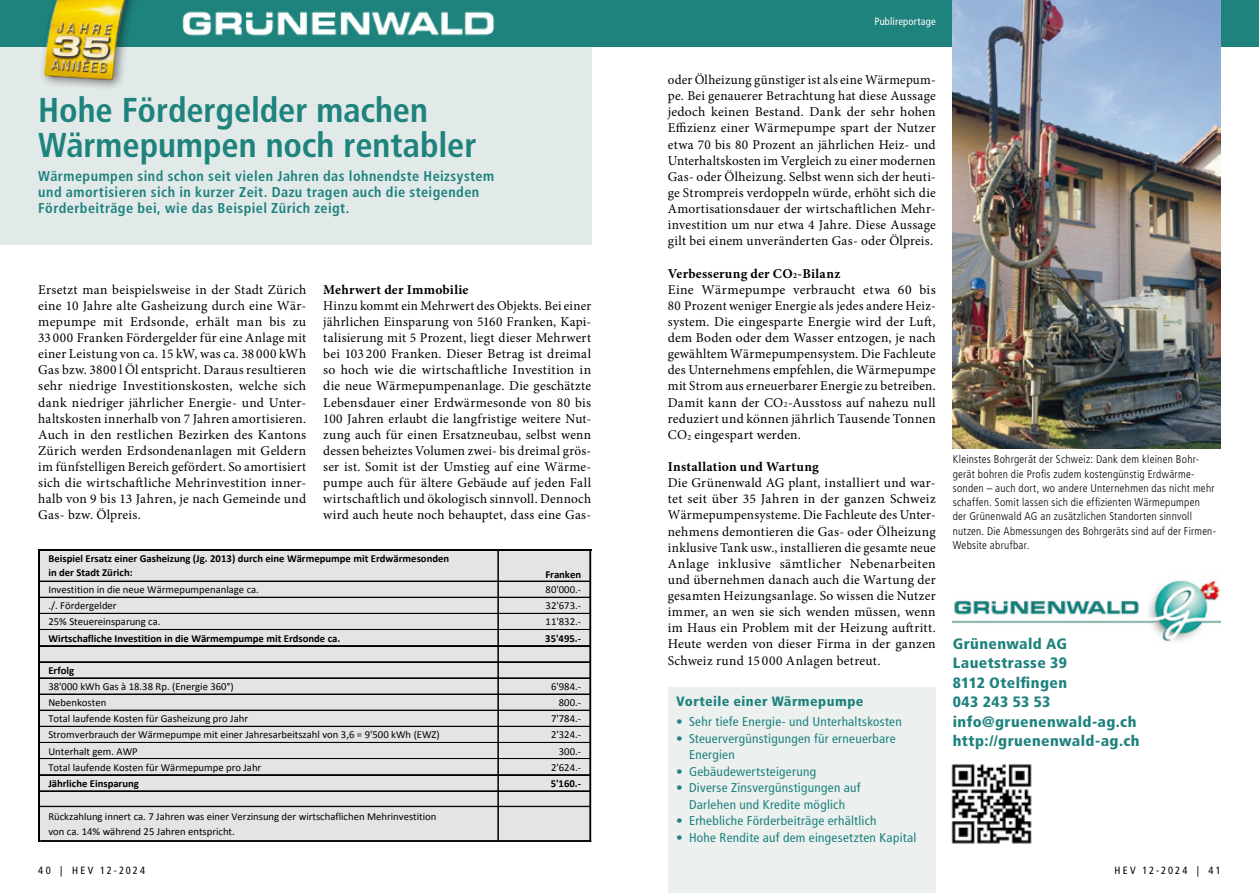
<style>
.page{position:relative;width:1259px;height:893px;background:#fff}
.page>*{position:absolute;margin:0;border:0;box-sizing:border-box;transform-origin:0 0}
.t1{font:700 condensed 34.5px/35.2px "Frutiger LT Std";letter-spacing:-.005em;color:#1e827d}
.t2{font:900 condensed 15px/19.5px "Frutiger LT Std";letter-spacing:.025em;color:#1e827d;scale:1.05 1}
.t3{font:700 condensed 14.25px/16.2px "Frutiger LT";letter-spacing:.03em;color:#1e827d}
.t4{font:13.5px/16px "Minion Pro";letter-spacing:.015em;color:#000}
.t5{font:900 condensed 13.5px "Frutiger LT Std";letter-spacing:.03em;color:#1e827d;scale:1.05 1}
.t6{font:condensed 12.75px/16.5px "Frutiger LT Std";letter-spacing:.02em;color:#1e827d;scale:1.04 1}
.t7{font:300 condensed 11.25px/14.2px "Frutiger LT Std";letter-spacing:.02em;color:#000}
.t8{font:10.65px/16.2px "Calibri";color:#000}
.t9{font:700 10.65px/14.1px "Calibri";color:#000}
.t10{font:condensed 10.5px "Frutiger LT";letter-spacing:.2em;color:#000}
.t11{font:condensed 10.5px "Frutiger LT";letter-spacing:.02em;color:#fff}
.s1{font-weight:700}
.s2{font-weight:700;font-size:7.8px}
.s3{font-size:7.8px}
</style>
<div class="page">
<div style="left:629px;top:0;width:630px;height:47px;background:#1e827d"></div>
<img style="left:952px;top:0;width:268px;height:448px">
<img style="left:951px;top:764px;width:81px;height:80px">
<div style="left:668px;top:687px;width:267px;height:206px;background:#ecf1f0"></div>
<img style="left:952px;top:580px;width:268px;height:62px">
<div style="left:0;top:27px;width:591px;height:218px;background:#e2eae9"></div>
<div style="left:0;top:0;width:629px;height:47px;background:#1e827d"></div>
<img style="left:182px;top:11px;width:313px;height:25px">
<div style="left:39px;top:550px;width:551px;height:291px;background:#e3e4e4"></div>
<hr style="left:38px;top:549px;width:2px;height:293px;background:#000">
<hr style="left:589px;top:551px;width:2px;height:291px;background:#000">
<hr style="left:498px;top:551px;width:1px;height:289px;background:#000">
<hr style="left:40px;top:549px;width:551px;height:2px;background:#000">
<hr style="left:40px;top:581px;width:549px;height:1px;background:#000">
<hr style="left:40px;top:597px;width:549px;height:1px;background:#000">
<hr style="left:40px;top:613px;width:549px;height:1px;background:#000">
<hr style="left:40px;top:629px;width:549px;height:1px;background:#000">
<hr style="left:40px;top:645px;width:549px;height:1px;background:#000">
<hr style="left:40px;top:661px;width:549px;height:1px;background:#000">
<hr style="left:40px;top:662px;width:549px;height:1px;background:#000">
<hr style="left:40px;top:678px;width:549px;height:1px;background:#000">
<hr style="left:40px;top:694px;width:549px;height:1px;background:#000">
<hr style="left:40px;top:710px;width:549px;height:1px;background:#000">
<hr style="left:40px;top:726px;width:549px;height:1px;background:#000">
<hr style="left:40px;top:742px;width:549px;height:1px;background:#000">
<hr style="left:40px;top:758px;width:549px;height:1px;background:#000">
<hr style="left:40px;top:774px;width:549px;height:1px;background:#000">
<hr style="left:40px;top:775px;width:549px;height:1px;background:#000">
<hr style="left:40px;top:790px;width:549px;height:1px;background:#000">
<hr style="left:40px;top:791px;width:549px;height:1px;background:#000">
<hr style="left:40px;top:806px;width:549px;height:1px;background:#000">
<hr style="left:40px;top:840px;width:551px;height:2px;background:#000">
<div style="left:38px;top:0;width:107px;height:91px;background:#000;opacity:.5"></div>
<img style="left:41px;top:0;width:101px;height:89px">
<p class="t1" style="left:38px;top:92px;width:440px">Hohe Fördergelder machen<br>Wärmepumpen noch rentabler</p>
<p class="t3" style="left:38px;top:168px;width:457px">Wärmepumpen sind schon seit vielen Jahren das lohnendste Heizsystem und amortisieren sich in kurzer Zeit. Dazu tragen auch die steigenden<br>Förderbeiträge bei, wie das Beispiel Zürich zeigt.</p>
<p class="t4" style="left:38px;top:281px;width:269px;text-align:justify">Ersetzt man beispielsweise in der Stadt Zürich eine 10 Jahre alte Gasheizung durch eine Wär&shy;mepumpe mit Erdsonde, erhält man bis zu 33 000 Franken Fördergelder für eine Anlage mit einer Leistung von ca. 15 kW, was ca. 38 000 kWh Gas bzw. 3800 l Öl entspricht. Daraus resultieren sehr niedrige Investitionskosten, welche sich dank niedriger jährlicher Energie- und Unter&shy;haltskosten innerhalb von 7 Jahren amortisieren.<br>Auch in den restlichen Bezirken des Kantons Zürich werden Erdsondenanlagen mit Geldern im fünfstelligen Bereich gefördert. So amortisiert sich die wirtschaftliche Mehrinvestition inner&shy;halb von 9 bis 13 Jahren, je nach Gemeinde und Gas- bzw. Ölpreis.</p>
<p class="t4" style="left:323px;top:281px;width:269px"><span class="s1">Mehrwert der Immobilie<br></span>Hinzu kommt ein Mehrwert des Objekts. Bei einer jährlichen Einsparung von 5160 Franken, Kapi&shy;talisierung mit 5 Prozent, liegt dieser Mehrwert bei 103 200 Franken. Dieser Betrag ist dreimal so hoch wie die wirtschaftliche Investition in die neue Wärmepumpenanlage. Die geschätzte Lebensdauer einer Erdwärmesonde von 80 bis 100 Jahren erlaubt die langfristige weitere Nut&shy;zung auch für einen Ersatzneubau, selbst wenn dessen beheiztes Volumen zwei- bis dreimal grös&shy;ser ist. Somit ist der Umstieg auf eine Wärme&shy;pumpe auch für ältere Gebäude auf jeden Fall wirtschaftlich und ökologisch sinnvoll. Dennoch wird auch heute noch behauptet, dass eine Gas-</p>
<p class="t9" style="left:48px;top:551px;width:402px">Beispiel Ersatz einer Gasheizung (Jg. 2013) durch eine Wärmepumpe mit Erdwärmesonden in der Stadt Zürich:</p>
<p class="t9" style="left:545px;top:567px;width:37px">Franken</p>
<p class="t8" style="left:48px;top:581px;width:212px">Investition in die neue Wärmepumpenanlage ca.</p>
<p class="t8" style="left:545px;top:581px;width:37px">80'000.-</p>
<p class="t8" style="left:48px;top:597px;width:70px">./. Fördergelder</p>
<p class="t8" style="left:545px;top:597px;width:37px">32'673.-</p>
<p class="t8" style="left:48px;top:613px;width:114px">25% Steuereinsparung ca.</p>
<p class="t8" style="left:545px;top:613px;width:37px">11'832.-</p>
<p class="t9" style="left:48px;top:631px;width:293px">Wirtschafliche Investition in die Wärmempumpe mit Erdsonde ca.</p>
<p class="t9" style="left:545px;top:631px;width:37px">35'495.-</p>
<p class="t8" style="left:48px;top:662px;width:187px"><span class="s1">Erfolg<br></span>38'000 kWh Gas à 18.38 Rp. (Energie 360°)</p>
<p class="t8" style="left:551px;top:678px;width:32px">6'984.-</p>
<p class="t8" style="left:48px;top:694px;width:59px">Nebenkosten</p>
<p class="t8" style="left:559px;top:694px;width:24px">800.-</p>
<p class="t8" style="left:48px;top:710px;width:201px">Total laufende Kosten für Gasheizung pro Jahr</p>
<p class="t8" style="left:551px;top:710px;width:32px">7'784.-</p>
<p class="t8" style="left:48px;top:726px;width:393px">Stromverbrauch der Wärmepumpe mit einer Jahresarbeitszahl von 3,6 = 9'500 kWh (EWZ)</p>
<p class="t8" style="left:551px;top:726px;width:32px">2'324.-</p>
<p class="t8" style="left:48px;top:743px;width:91px">Unterhalt gem. AWP</p>
<p class="t8" style="left:559px;top:743px;width:24px">300.-</p>
<p class="t8" style="left:48px;top:759px;width:214px">Total laufende Kosten für Wärmepumpe pro Jahr</p>
<p class="t8" style="left:551px;top:759px;width:32px">2'624.-</p>
<p class="t9" style="left:48px;top:776px;width:92px">Jährliche Einsparung</p>
<p class="t9" style="left:551px;top:776px;width:32px">5'160.-</p>
<p class="t8" style="left:48px;top:810px;width:390px;line-height:14.1px">Rückzahlung innert ca. 7 Jahren was einer Verzinsung der wirtschaflichen Mehrinvestition von ca. 14% während 25 Jahren entspricht.</p>
<p class="t10" style="left:38px;top:864px;width:108px">40 | HEV 12-2024</p>
<p class="t11" style="left:874px;top:15px;width:63px">Publireportage</p>
<p class="t4" style="left:668px;top:72px;width:269px;text-align:justify">oder Ölheizung günstiger ist als eine Wärmepum&shy;pe. Bei genauerer Betrachtung hat diese Aussage jedoch keinen Bestand. Dank der sehr hohen Effizienz einer Wärmepumpe spart der Nutzer etwa 70 bis 80 Prozent an jährlichen Heiz- und Unterhaltskosten im Vergleich zu einer modernen Gas- oder Ölheizung. Selbst wenn sich der heuti&shy;ge Strompreis verdoppeln würde, erhöht sich die Amortisationsdauer der wirtschaftlichen Mehr&shy;investition um nur etwa 4 Jahre. Diese Aussage gilt bei einem unveränderten Gas- oder Ölpreis.</p>
<p class="t4" style="left:668px;top:265px;width:269px"><span class="s1">Verbesserung der CO</span><span class="s2">2</span><span class="s1">-Bilanz<br></span>Eine Wärmepumpe verbraucht etwa 60 bis 80 Prozent weniger Energie als jedes andere Heiz&shy;system. Die eingesparte Energie wird der Luft, dem Boden oder dem Wasser entzogen, je nach gewähltem Wärmepumpensystem. Die Fachleute des Unternehmens empfehlen, die Wärmepumpe mit Strom aus erneuerbarer Energie zu betreiben.<br>Damit kann der CO<span class="s3">2</span>-Ausstoss auf nahezu null reduziert und können jährlich Tausende Tonnen CO<span class="s3">2</span> eingespart werden.</p>
<p class="t4" style="left:668px;top:459px;width:269px"><span class="s1">Installation und Wartung<br></span>Die Grünenwald AG plant, installiert und war&shy;tet seit über 35 Jahren in der ganzen Schweiz Wärmepumpensysteme. Die Fachleute des Unter&shy;nehmens demontieren die Gas- oder Ölheizung inklusive Tank usw., installieren die gesamte neue Anlage inklusive sämtlicher Nebenarbeiten und übernehmen danach auch die Wartung der gesamten Heizungsanlage. So wissen die Nutzer immer, an wen sie sich wenden müssen, wenn im Haus ein Problem mit der Heizung auftritt.<br>Heute werden von dieser Firma in der ganzen Schweiz rund 15 000 Anlagen betreut.</p>
<p class="t7" style="left:952px;top:452px;width:265px">Kleinstes Bohrgerät der Schweiz: Dank dem kleinen Bohr&shy;gerät bohren die Profis zudem kostengünstig Erdwärme&shy;sonden – auch dort, wo andere Unternehmen das nicht mehr schaffen. Somit lassen sich die effizienten Wärmepumpen der Grünenwald AG an zusätzlichen Standorten sinnvoll nutzen. Die Abmessungen des Bohrgeräts sind auf der Firmen-Website abrufbar.</p>
<p class="t5" style="left:676px;top:693px;width:180px">Vorteile einer Wärmepumpe</p>
<p class="t6" style="left:676px;top:714px;width:218px">• Sehr tiefe Energie- und Unterhaltskosten</p>
<p class="t6" style="left:689px;top:730px;width:200px;text-indent:-13px">• Steuervergünstigungen für erneuerbare<br>Energien</p>
<p class="t6" style="left:676px;top:763px;width:136px">• Gebäudewertsteigerung</p>
<p class="t6" style="left:676px;top:780px;width:179px;text-align:center">• Diverse Zinsvergünstigungen auf<br>Darlehen und Kredite möglich</p>
<p class="t6" style="left:676px;top:813px;width:194px">• Erhebliche Förderbeiträge erhältlich</p>
<p class="t6" style="left:676px;top:829px;width:232px">• Hohe Rendite auf dem eingesetzten Kapital</p>
<p class="t2" style="left:952px;top:634px;width:179px">Grünenwald AG<br>Lauetstrasse 39<br>8112 Otelfingen<br>043 243 53 53 info@gruenenwald-ag.ch http://gruenenwald-ag.ch</p>
<p class="t10" style="left:1114px;top:864px;width:108px">HEV 12-2024 | 41</p>
</div>
